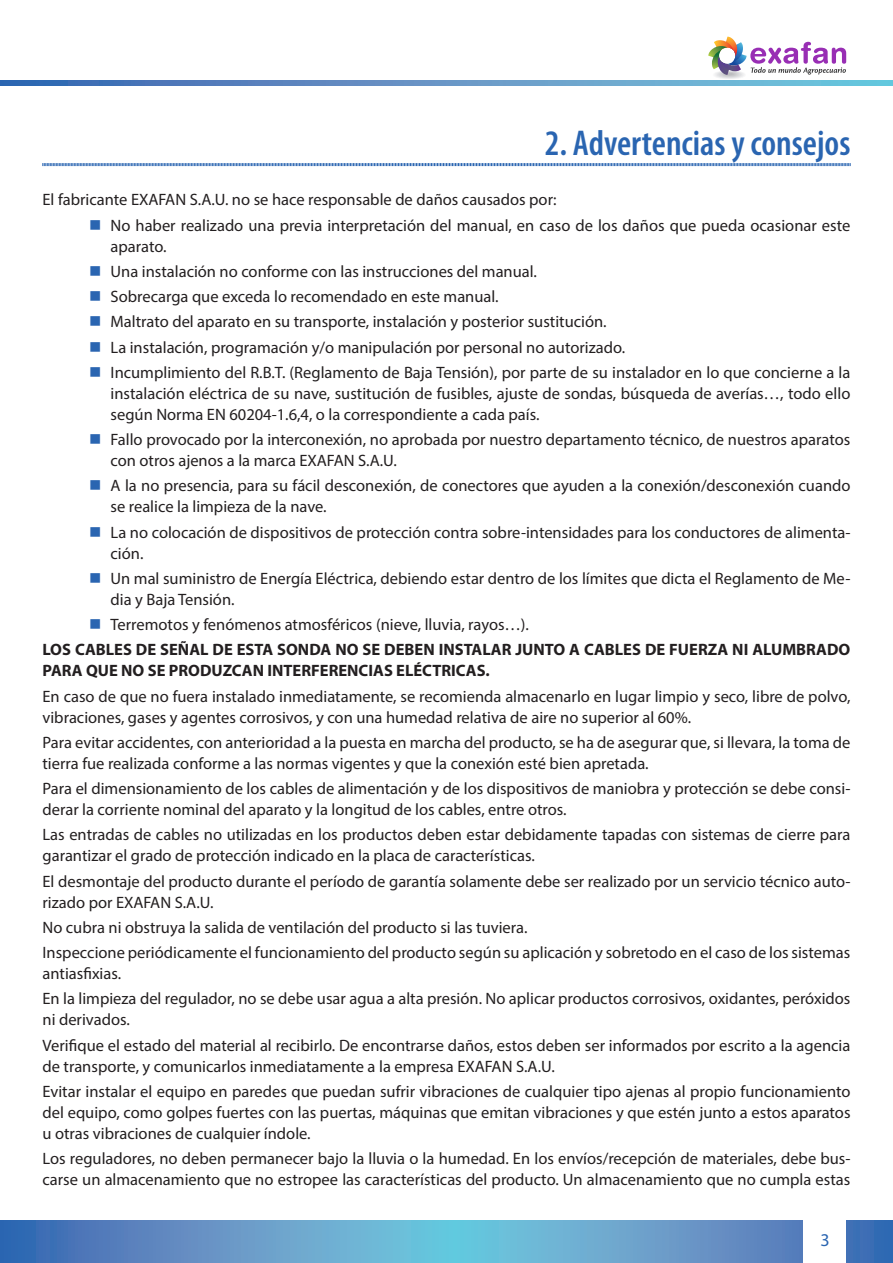
<style>
.page{position:relative;width:893px;height:1263px;background:#fff}
.page>*{position:absolute;margin:0;border:0;box-sizing:border-box;transform-origin:0 0}
._01__Titulos__Nivel{font:600 condensed 36px "Myriad Pro";color:#2a65b1}
.t1{font:18px "Myriad Pro";color:#2a65b1}
._01__Normal{font:16.5px/21px "Myriad Pro";color:#231f20}
._01__Normal-2{font:700 16.5px/21px "Myriad Pro";color:#231f20}
</style>
<div class="page">
<svg style="left:1px;top:1220px;width:892px;height:43px"></svg>
<svg style="left:1px;top:81px;width:892px;height:4px"></svg>
<div style="left:804px;top:1218px;width:42px;height:45px;background:#fff"></div>
<hr style="left:0;top:1220px;width:1px;height:43px;background:#2a65b1">
<div style="left:714px;top:71px;width:31px;height:8px;background:#f5f5f6;border-radius:50%"></div>
<div style="left:716px;top:71px;width:27px;height:7px;background:#eeeeef;border-radius:50%"></div>
<div style="left:716px;top:71px;width:26px;height:7px;background:#ececee;border-radius:50%"></div>
<div style="left:717px;top:71px;width:25px;height:7px;background:#e6e7e9;border-radius:50%"></div>
<div style="left:718px;top:72px;width:23px;height:6px;background:#e1e2e4;border-radius:50%"></div>
<div style="left:719px;top:72px;width:21px;height:5px;background:#dddee0;border-radius:50%"></div>
<div style="left:721px;top:72px;width:17px;height:5px;background:#d5d6d8;border-radius:50%"></div>
<svg style="left:708px;top:37px;width:138px;height:39px"></svg>
<svg style="left:42px;top:163px;width:809px;height:4px"></svg>
<p class="_01__Titulos__Nivel" style="left:545px;top:123px;width:307px">2. Advertencias y consejos</p>
<p class="_01__Normal" style="left:43px;top:189px;width:516px">El fabricante EXAFAN S.A.U. no se hace responsable de daños causados por:</p>
<p class="_01__Normal" style="left:111px;top:214px;width:741px">No haber realizado una previa interpretación del manual, en caso de los daños que pueda ocasionar este aparato.</p>
<p class="_01__Normal" style="left:111px;top:261px;width:428px">Una instalación no conforme con las instrucciones del manual.</p>
<p class="_01__Normal" style="left:111px;top:286px;width:390px">Sobrecarga que exceda lo recomendado en este manual.</p>
<p class="_01__Normal" style="left:111px;top:311px;width:498px">Maltrato del aparato en su transporte, instalación y posterior sustitución.</p>
<p class="_01__Normal" style="left:111px;top:336px;width:516px">La instalación, programación y/o manipulación por personal no autorizado.</p>
<p class="_01__Normal" style="left:111px;top:362px;width:741px;text-align:justify">Incumplimiento del R.B.T. (Reglamento de Baja Tensión), por parte de su instalador en lo que concierne a la instalación eléctrica de su nave, sustitución de fusibles, ajuste de sondas, búsqueda de averías…, todo ello según Norma EN 60204-1.6,4, o la correspondiente a cada país.</p>
<p class="_01__Normal" style="left:111px;top:429px;width:741px">Fallo provocado por la interconexión, no aprobada por nuestro departamento técnico, de nuestros aparatos con otros ajenos a la marca EXAFAN S.A.U.</p>
<p class="_01__Normal" style="left:111px;top:475px;width:741px">A la no presencia, para su fácil desconexión, de conectores que ayuden a la conexión/desconexión cuando se realice la limpieza de la nave.</p>
<p class="_01__Normal" style="left:111px;top:521px;width:741px">La no colocación de dispositivos de protección contra sobre-intensidades para los conductores de alimenta&shy;ción.</p>
<p class="_01__Normal" style="left:111px;top:568px;width:741px">Un mal suministro de Energía Eléctrica, debiendo estar dentro de los límites que dicta el Reglamento de Me&shy;dia y Baja Tensión.</p>
<p class="_01__Normal" style="left:111px;top:614px;width:420px">Terremotos y fenómenos atmosféricos (nieve, lluvia, rayos…).</p>
<p class="_01__Normal-2" style="left:43px;top:639px;width:809px">LOS CABLES DE SEÑAL DE ESTA SONDA NO SE DEBEN INSTALAR JUNTO A CABLES DE FUERZA NI ALUMBRADO<br>PARA QUE NO SE PRODUZCAN INTERFERENCIAS ELÉCTRICAS.</p>
<p class="_01__Normal" style="left:43px;top:685px;width:809px">En caso de que no fuera instalado inmediatamente, se recomienda almacenarlo en lugar limpio y seco, libre de polvo, vibraciones, gases y agentes corrosivos, y con una humedad relativa de aire no superior al 60%.</p>
<p class="_01__Normal" style="left:43px;top:732px;width:809px">Para evitar accidentes, con anterioridad a la puesta en marcha del producto, se ha de asegurar que, si llevara, la toma de tierra fue realizada conforme a las normas vigentes y que la conexión esté bien apretada.</p>
<p class="_01__Normal" style="left:43px;top:778px;width:809px">Para el dimensionamiento de los cables de alimentación y de los dispositivos de maniobra y protección se debe consi&shy;derar la corriente nominal del aparato y la longitud de los cables, entre otros.</p>
<p class="_01__Normal" style="left:43px;top:824px;width:809px">Las entradas de cables no utilizadas en los productos deben estar debidamente tapadas con sistemas de cierre para garantizar el grado de protección indicado en la placa de características.</p>
<p class="_01__Normal" style="left:43px;top:870px;width:809px">El desmontaje del producto durante el período de garantía solamente debe ser realizado por un servicio técnico auto&shy;rizado por EXAFAN S.A.U.</p>
<p class="_01__Normal" style="left:43px;top:917px;width:486px">No cubra ni obstruya la salida de ventilación del producto si las tuviera.</p>
<p class="_01__Normal" style="left:43px;top:942px;width:809px">Inspeccione periódicamente el funcionamiento del producto según su aplicación y sobretodo en el caso de los sistemas antiasfixias.</p>
<p class="_01__Normal" style="left:43px;top:988px;width:809px">En la limpieza del regulador, no se debe usar agua a alta presión. No aplicar productos corrosivos, oxidantes, peróxidos ni derivados.</p>
<p class="_01__Normal" style="left:43px;top:1034px;width:809px">Verifique el estado del material al recibirlo. De encontrarse daños, estos deben ser informados por escrito a la agencia de transporte, y comunicarlos inmediatamente a la empresa EXAFAN S.A.U.</p>
<p class="_01__Normal" style="left:43px;top:1081px;width:809px;text-align:justify">Evitar instalar el equipo en paredes que puedan sufrir vibraciones de cualquier tipo ajenas al propio funcionamiento del equipo, como golpes fuertes con las puertas, máquinas que emitan vibraciones y que estén junto a estos aparatos u otras vibraciones de cualquier índole.</p>
<p class="_01__Normal" style="left:43px;top:1148px;width:809px">Los reguladores, no deben permanecer bajo la lluvia o la humedad. En los envíos/recepción de materiales, debe bus&shy;carse un almacenamiento que no estropee las características del producto. Un almacenamiento que no cumpla estas</p>
<p class="t1" style="left:820px;top:1229px;width:11px">3</p>
</div>
